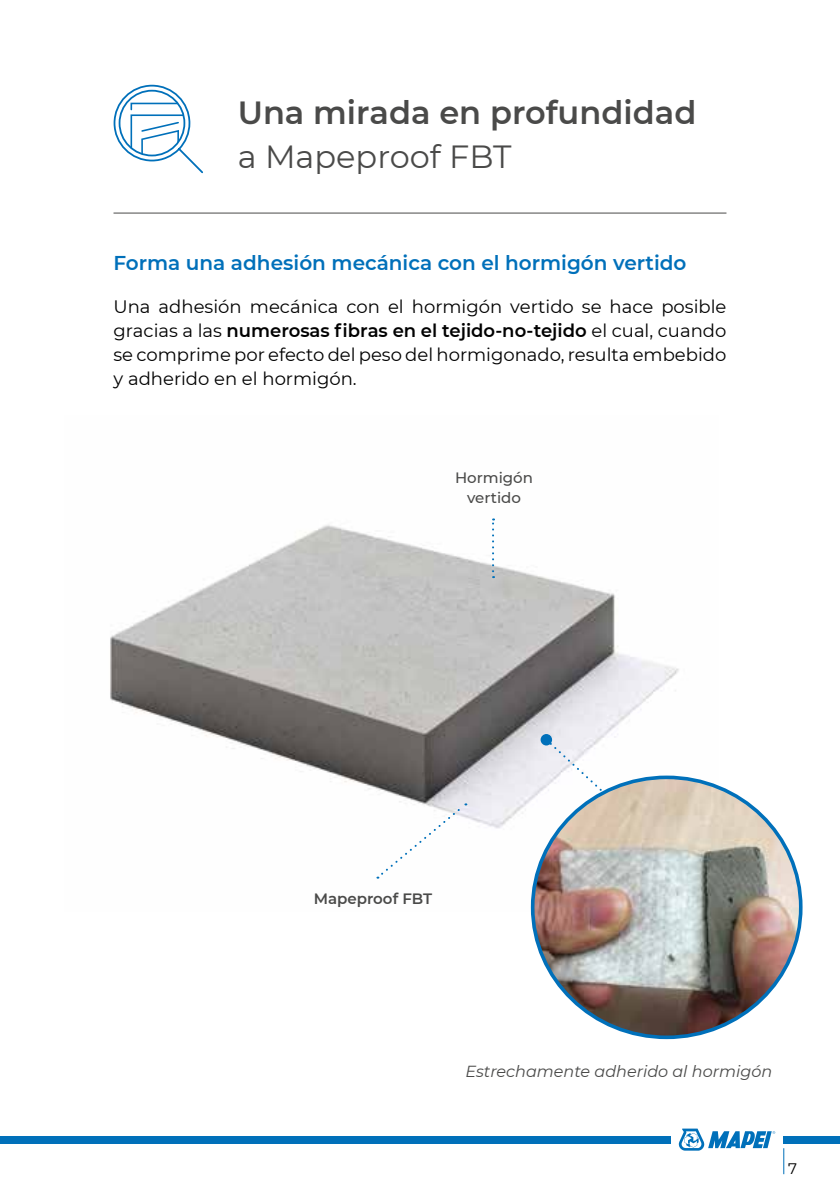
<style>
.page{position:relative;width:840px;height:1191px;background:#fff}
.page>*{position:absolute;margin:0;border:0;box-sizing:border-box;transform-origin:0 0}
.t1{font:600 32px "Montserrat";color:#4a4a49}
.t2{font:32px "Montserrat";color:#4a4a49}
.t3{font:600 20px "Montserrat";color:#0070ba}
.t4{font:18px/24px "Montserrat";color:#000;text-align:justify}
.t5{font:italic 16px "Montserrat";color:#4a4a49}
.t6{font:15.2px "Montserrat";color:#000}
.t7{font:500 15px/20px "Montserrat";color:#4a4a49;text-align:center}
.t8{font:600 15px "Montserrat";color:#4a4a49}
.s1{font-weight:600}
</style>
<div class="page">
<svg style="left:783px;top:1148px;width:1px;height:26px"></svg>
<svg style="left:678px;top:1128px;width:96px;height:22px"></svg>
<div style="left:0;top:1135px;width:670px;height:8px;background:#0070ba"></div>
<div style="left:783px;top:1135px;width:56px;height:8px;background:#0070ba"></div>
<img style="left:110px;top:518px;width:569px;height:361px">
<hr style="left:113px;top:213px;width:613px;height:1px;background:#4a4a49">
<svg style="left:113px;top:84px;width:90px;height:90px"></svg>
<div style="left:119px;top:90px;width:66px;height:66px;border:2px solid #0070ba;border-radius:50%"></div>
<svg style="left:492px;top:518px;width:2px;height:60px"></svg>
<svg style="left:377px;top:803px;width:89px;height:75px"></svg>
<svg style="left:545px;top:738px;width:142px;height:39px"></svg>
<img style="left:532px;top:777px;width:268px;height:260px">
<div style="left:540px;top:734px;width:11px;height:11px;background:#0070ba;border-radius:50%"></div>
<h1 class="t1" style="left:237px;top:90px;width:460px">Una mirada en profundidad</h1>
<h1 class="t2" style="left:237px;top:135px;width:275px">a Mapeproof FBT</h1>
<p class="t3" style="left:113px;top:249px;width:574px">Forma una adhesión mecánica con el hormigón vertido</p>
<p class="t4" style="left:113px;top:294px;width:614px">Una adhesión mecánica con el hormigón vertido se hace posible gracias a las <span class="s1">numerosas fibras en el tejido-no-tejido</span> el cual, cuando se comprime por efecto del peso del hormigonado, resulta embebido y adherido en el hormigón.</p>
<p class="t7" style="left:455px;top:467px;width:79px">Hormigón vertido</p>
<p class="t8" style="left:313px;top:888px;width:120px">Mapeproof FBT</p>
<p class="t5" style="left:465px;top:1060px;width:308px">Estrechamente adherido al hormigón</p>
<p class="t6" style="left:787px;top:1158px;width:10px">7</p>
</div>
